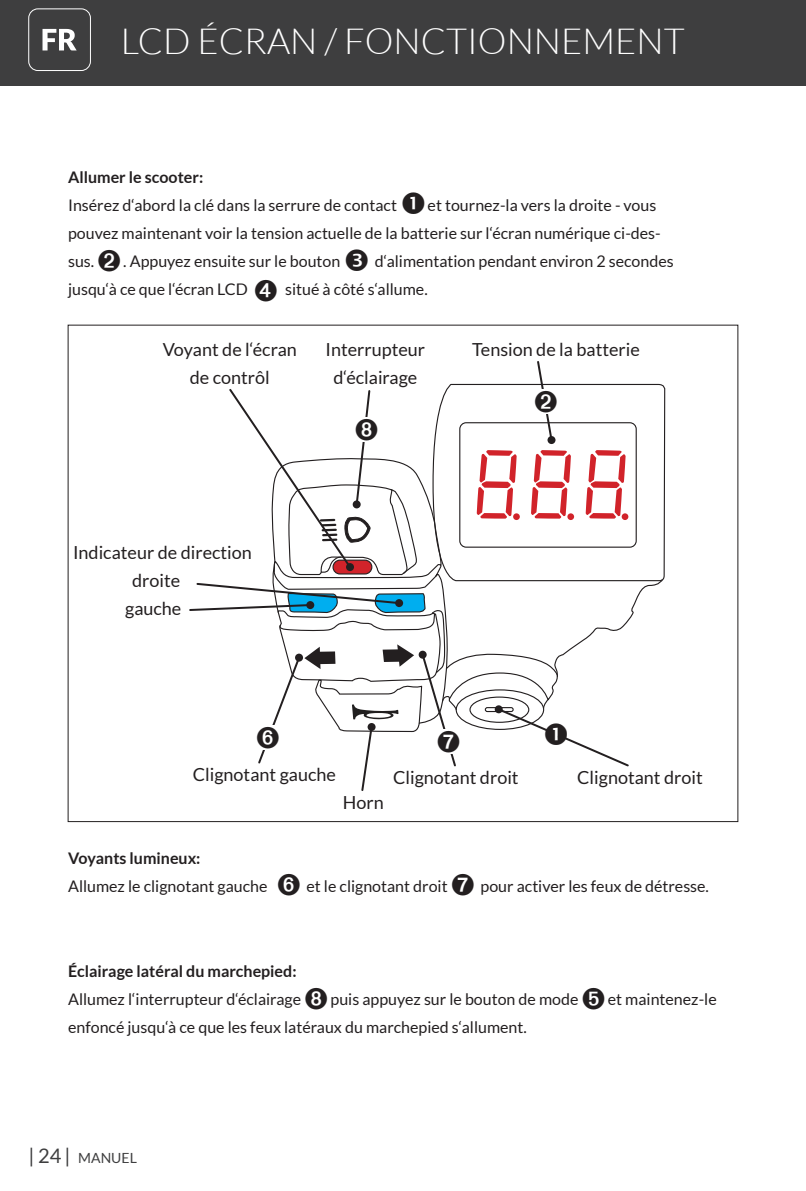
<style>
.page{position:relative;width:806px;height:1191px;background:#fff}
.page>*{position:absolute;margin:0;border:0;box-sizing:border-box;transform-origin:0 0}
.t1{font:300 36px "Lato";color:#fff}
.t2{font:18px/28px "Lato";color:#231f20;text-align:center}
.t3{font:16px/28px "Lato";color:#231f20}
.t4{font:700 16px "Lato";color:#231f20}
.t5{font:14px "Lato";color:#3e3e3f}
.s1{font-weight:700}
.s2{font-size:20px}
</style>
<div class="page">
<div style="left:0;top:0;width:805px;height:85px;background:#3e3e3f"></div>
<div style="left:28px;top:9px;width:63px;height:62px;border:1px solid #fff;border-radius:9px"></div>
<svg style="left:42px;top:29px;width:35px;height:21px"></svg>
<svg style="left:189px;top:361px;width:473px;height:430px"></svg>
<h1 class="t1" style="left:121px;top:22px;width:565px">LCD ÉCRAN / FONCTIONNEMENT</h1>
<p class="t4" style="left:68px;top:168px;width:137px">Allumer le scooter:</p>
<p class="t3" style="left:68px;top:191px;width:330px">Insérez d‘abord la clé dans la serrure de contact</p>
<p class="t3" style="left:68px;top:191px;width:593px;text-indent:359px">et tournez-la vers la droite - vous pouvez maintenant voir la tension actuelle de la batterie sur l‘écran numérique ci-des&shy;sus. ➋. Appuyez ensuite sur le bouton</p>
<p class="t3" style="left:68px;top:247px;width:606px;text-indent:306px">d‘alimentation pendant environ 2 secondes jusqu‘à ce que l‘écran LCD ➍ situé à côté s‘allume.</p>
<p class="t2" style="left:163px;top:335px;width:135px">Voyant de l‘écran de contrôl</p>
<p class="t2" style="left:325px;top:335px;width:101px">Interrupteur d‘éclairage</p>
<p class="t2" style="left:472px;top:335px;width:169px">Tension de la batterie</p>
<p class="t2" style="left:73px;top:539px;width:180px">Indicateur de direction</p>
<p class="t2" style="left:132px;top:567px;width:50px">droite</p>
<p class="t2" style="left:125px;top:595px;width:58px">gauche</p>
<p class="t2" style="left:193px;top:760px;width:144px">Clignotant gauche</p>
<p class="t2" style="left:393px;top:763px;width:127px">Clignotant droit</p>
<p class="t2" style="left:577px;top:763px;width:127px">Clignotant droit</p>
<p class="t2" style="left:342px;top:788px;width:42px">Horn</p>
<p class="t3" style="left:68px;top:843px;width:642px"><span class="s1">Voyants lumineux:<br></span>Allumez le clignotant gauche ➏ et le clignotant droit ➐ pour activer les feux de détresse.</p>
<p class="t3" style="left:68px;top:957px;width:649px"><span class="s1">Éclairage latéral du marchepied:<br></span>Allumez l‘interrupteur d‘éclairage ➑puis appuyez sur le bouton de mode ➎et maintenez-le enfoncé jusqu‘à ce que les feux latéraux du marchepied s‘allument.</p>
<p class="t5" style="left:28px;top:1149px;width:110px"><span class="s2">| 24 |</span> MANUEL</p>
</div>
